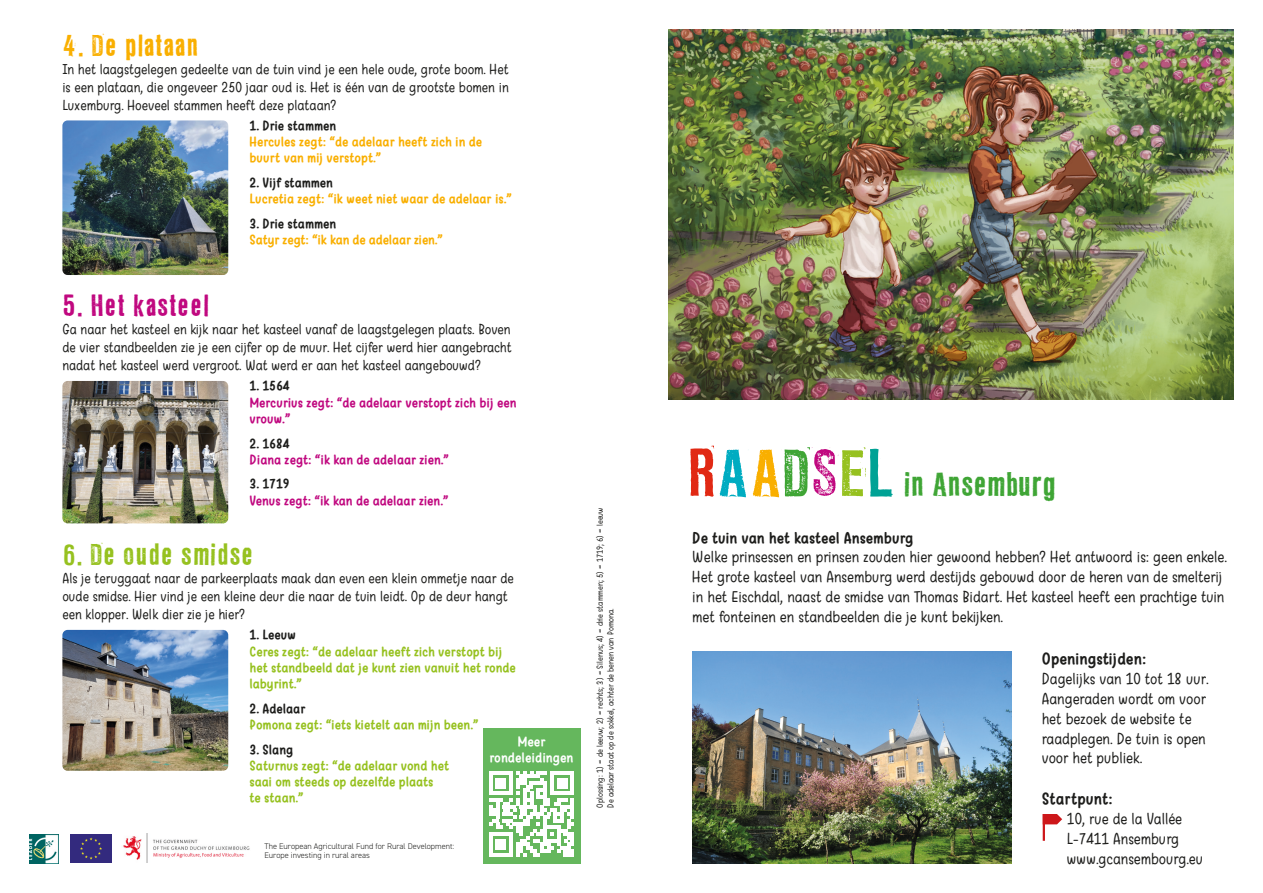
<style>
.page{position:relative;width:1263px;height:893px;background:#fff}
.page>*{position:absolute;margin:0;border:0;box-sizing:border-box;transform-origin:0 0}
.t1{font:30px "LL Rubber Grotesque";letter-spacing:-.03em;color:#3fa535}
.t2{font:27px "LL Rubber Grotesque";color:#96c11f}
.t3{font:27px "LL Rubber Grotesque";color:#c0087f}
.t4{font:27px "LL Rubber Grotesque";color:#f9af00}
.t5{font:16.5px/19.8px "Warung Kopi";color:#1d1d1b}
.t6{font:700 15.75px "Warung Kopi";color:#1d1d1b}
.t7{font:15px/18px "Warung Kopi";color:#1d1d1b;text-align:justify}
.t8{font:700 13.8px/16.5px "Warung Kopi";color:#fff;text-align:center}
.t9{font:700 13.5px/16.2px "Warung Kopi";color:#96c11f}
.t10{font:700 13.5px/16.2px "Warung Kopi";color:#f9af00}
.t11{font:700 13.5px/16.2px "Warung Kopi";color:#c0087f}
.t12{font:9px "Warung Kopi";color:#1d1d1b}
.t13{font:300 8.25px/9.9px "DIN2014";color:#1d1d1b}
.s1{color:#1d1d1b}
.s2{font-size:60px;color:#e12914}
.s3{font-size:60px;color:#00acc1}
.s4{font-size:60px;color:#f9af00}
.s5{font-size:60px}
.s6{font-size:60px;color:#c0087f}
.s7{font-size:60px;color:#96c11f}
.s8{font-size:60px;color:#00a295}
.s9{font-weight:700}
</style>
<div class="page">
<img style="left:668px;top:30px;width:565px;height:370px">
<svg style="left:1045px;top:814px;width:17px;height:10px"></svg>
<hr style="left:1043px;top:814px;width:2px;height:27px;background:#cd171a">
<img style="left:692px;top:651px;width:319px;height:212px">
<img style="left:62px;top:381px;width:166px;height:142px">
<img style="left:62px;top:120px;width:166px;height:155px">
<img style="left:62px;top:630px;width:166px;height:141px">
<div style="left:483px;top:728px;width:97px;height:135px;background:#65b75d"></div>
<svg style="left:489px;top:771px;width:85px;height:85px"></svg>
<hr style="left:489px;top:853px;width:24px;height:3px;background:#fff">
<div style="left:496px;top:839px;width:10px;height:10px;background:#fff"></div>
<div style="left:70px;top:834px;width:42px;height:29px;background:#332a7e"></div>
<svg style="left:80px;top:837px;width:22px;height:22px"></svg>
<img style="left:30px;top:834px;width:29px;height:29px">
<img style="left:123px;top:834px;width:127px;height:29px">
<p class="t4" style="left:62px;top:29px;width:139px">4. De plataan</p>
<p class="t7" style="left:62px;top:60px;width:448px">In het laagstgelegen gedeelte van de tuin vind je een hele oude, grote boom. Het is een plataan, die ongeveer 250 jaar oud is. Het is één van de grootste bomen in Luxemburg. Hoeveel stammen heeft deze plataan?</p>
<p class="t10" style="left:249px;top:118px;width:234px"><span class="s1">1. Drie stammen<br></span>Hercules zegt: “de adelaar heeft zich in de buurt van mij verstopt.”</p>
<p class="t10" style="left:249px;top:175px;width:264px"><span class="s1">2. Vijf stammen<br></span>Lucretia zegt: “ik weet niet waar de adelaar is.”</p>
<p class="t10" style="left:249px;top:216px;width:195px"><span class="s1">3. Drie stammen<br></span>Satyr zegt: “ik kan de adelaar zien.”</p>
<p class="t3" style="left:62px;top:289px;width:148px">5. Het kasteel</p>
<p class="t7" style="left:62px;top:321px;width:451px">Ga naar het kasteel en kijk naar het kasteel vanaf de laagstgelegen plaats. Boven de vier standbeelden zie je een cijfer op de muur. Het cijfer werd hier aangebracht nadat het kasteel werd vergroot. Wat werd er aan het kasteel aangebouwd?</p>
<p class="t11" style="left:249px;top:378px;width:268px"><span class="s1">1. 1564<br></span>Mercurius zegt: “de adelaar verstopt zich bij een vrouw.”</p>
<p class="t11" style="left:249px;top:435px;width:201px"><span class="s1">2. 1684<br></span>Diana zegt: “ik kan de adelaar zien.”</p>
<p class="t11" style="left:249px;top:476px;width:201px"><span class="s1">3. 1719<br></span>Venus zegt: “ik kan de adelaar zien.”</p>
<p class="t2" style="left:62px;top:537px;width:193px">6. De oude smidse</p>
<p class="t7" style="left:62px;top:569px;width:453px;text-align:left">Als je teruggaat naar de parkeerplaats maak dan even een klein ommetje naar de oude smidse. Hier vind je een kleine deur die naar de tuin leidt. Op de deur hangt een klopper. Welk dier zie je hier?</p>
<p class="t9" style="left:249px;top:627px;width:268px"><span class="s1">1. Leeuw<br></span>Ceres zegt: “de adelaar heeft zich verstopt bij het standbeeld dat je kunt zien vanuit het ronde labyrint.”</p>
<p class="t9" style="left:249px;top:700px;width:231px"><span class="s1">2. Adelaar<br></span>Pomona zegt: “iets kietelt aan mijn been.”</p>
<p class="t9" style="left:249px;top:741px;width:201px"><span class="s1">3. Slang<br></span>Saturnus zegt: “de adelaar vond het saai om steeds op dezelfde plaats<br>te staan.”</p>
<p class="t8" style="left:490px;top:733px;width:85px">Meer rondeleidingen</p>
<p class="t13" style="left:264px;top:841px;width:191px">The European Agricultural Fund for Rural Development:<br>Europe investing in rural areas</p>
<p class="t12" style="left:595px;top:808px;width:302px;rotate:-90deg">Oplossing: 1) = de leeuw; 2) = rechts; 3) = Silenus; 4) = drie stammen; 5) = 1719; 6) = leeuw</p>
<p class="t12" style="left:606px;top:808px;width:201px;rotate:-90deg">De adelaar staat op de sokkel, achter de benen van Pomona.</p>
<p class="t1" style="left:689px;top:466px;width:369px"><span class="s2">R</span><span class="s3">A</span><span class="s4">A</span><span class="s5">D</span><span class="s6">S</span><span class="s7">E</span><span class="s8">L</span> in Ansemburg</p>
<p class="t6" style="left:692px;top:529px;width:223px">De tuin van het kasteel Ansemburg</p>
<p class="t5" style="left:692px;top:547px;width:536px">Welke prinsessen en prinsen zouden hier gewoond hebben? Het antwoord is: geen enkele.<br>Het grote kasteel van Ansemburg werd destijds gebouwd door de heren van de smelterij in het Eischdal, naast de smidse van Thomas Bidart. Het kasteel heeft een prachtige tuin met fonteinen en standbeelden die je kunt bekijken.</p>
<p class="t5" style="left:1042px;top:649px;width:169px"><span class="s9">Openingstijden:<br></span>Dagelijks van 10 tot 18 uur.</p>
<p class="t5" style="left:1042px;top:689px;width:166px">Aangeraden wordt om voor het bezoek de website te raadplegen. De tuin is open voor het publiek.</p>
<p class="t5" style="left:1067px;top:789px;width:138px;text-indent:-25px"><span class="s9">Startpunt:<br></span>10, rue de la Vallée<br>L-7411 Ansemburg www.gcansembourg.eu</p>
</div>
